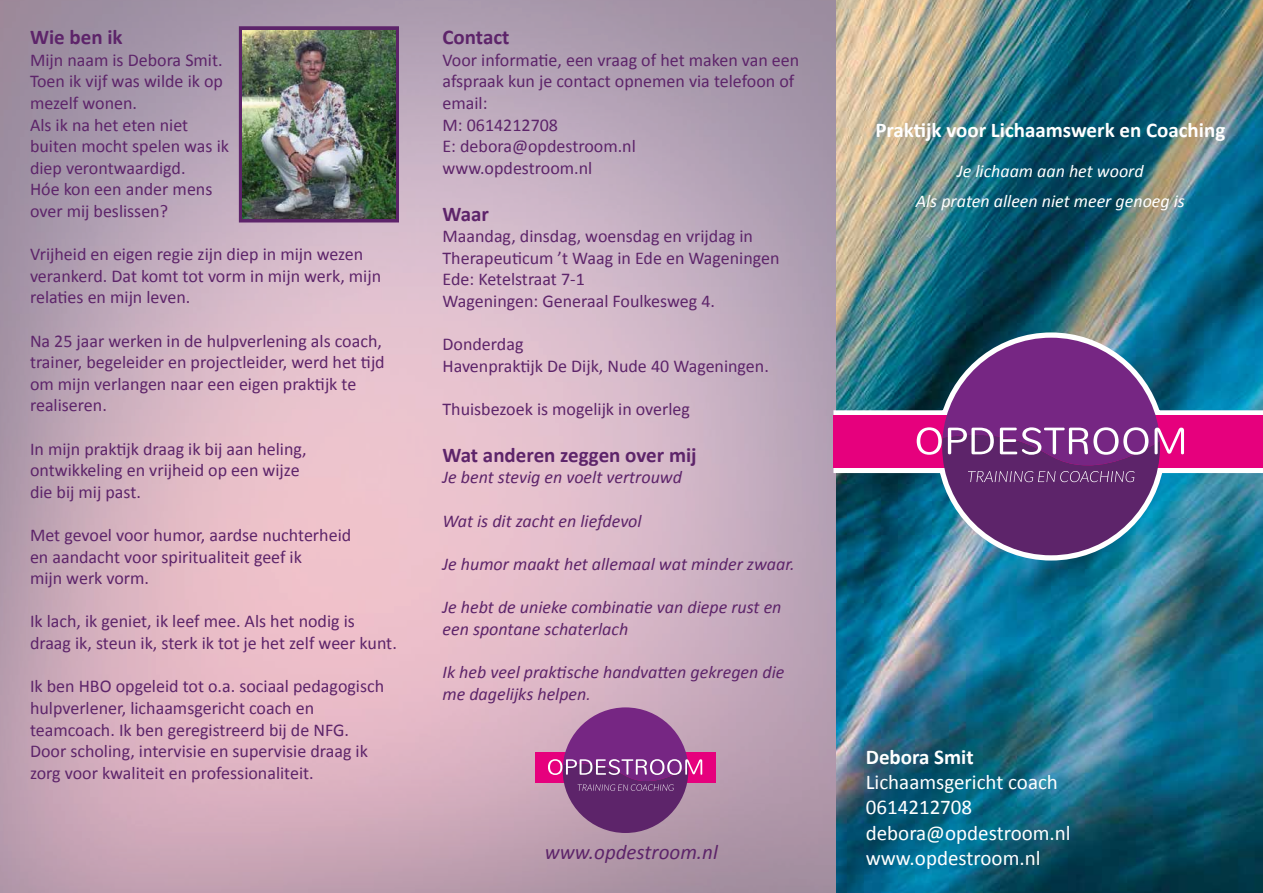
<style>
.page{position:relative;width:1263px;height:893px;background:#fff}
.page>*{position:absolute;margin:0;border:0;box-sizing:border-box;transform-origin:0 0}
.t1{font:21px/25.2px "Calibri";color:#fff}
.t2{font:700 21px "Calibri";color:#fff}
.t3{font:700 21px "Calibri";color:#5d246a}
.t4{font:italic 21px "Calibri";color:#5d246a}
.t5{font:18px/21.6px "Calibri";color:#5d246a}
.t6{font:italic 18px/21.6px "Calibri";color:#5d246a}
.t7{font:italic 18px/30px "Calibri";color:#fff;text-align:center}
.s1{font-size:16.5px}
</style>
<div class="page">
<img style="left:0;top:0;width:836px;height:893px">
<img style="left:836px;top:0;width:427px;height:893px">
<div style="left:239px;top:26px;width:160px;height:196px;border:8px solid #5d246a"></div>
<div style="left:535px;top:752px;width:180px;height:30px;background:#e6007d"></div>
<svg style="left:548px;top:707px;width:154px;height:126px;background:#925591"></svg>
<img style="left:823px;top:555px;width:440px;height:11px">
<img style="left:823px;top:327px;width:440px;height:228px">
<img style="left:243px;top:30px;width:152px;height:189px">
<p class="t3" style="left:30px;top:24px;width:94px">Wie ben ik</p>
<p class="t5" style="left:30px;top:48px;width:201px">Mijn naam is Debora Smit.<br>Toen ik vijf was wilde ik op mezelf wonen.<br>Als ik na het eten niet buiten mocht spelen was ik diep verontwaardigd.<br>Hóe kon een ander mens over mij beslissen?</p>
<p class="t5" style="left:30px;top:243px;width:353px">Vrijheid en eigen regie zijn diep in mijn wezen verankerd. Dat komt tot vorm in mijn werk, mijn relaties en mijn leven.</p>
<p class="t5" style="left:30px;top:329px;width:356px">Na 25 jaar werken in de hulpverlening als coach, trainer, begeleider en projectleider, werd het tijd om mijn verlangen naar een eigen praktijk te realiseren.</p>
<p class="t5" style="left:30px;top:437px;width:278px">In mijn praktijk draag ik bij aan heling, ontwikkeling en vrijheid op een wijze die bij mij past.</p>
<p class="t5" style="left:30px;top:523px;width:323px">Met gevoel voor humor, aardse nuchterheid en aandacht voor spiritualiteit geef ik<br>mijn werk vorm.</p>
<p class="t5" style="left:30px;top:610px;width:368px">Ik lach, ik geniet, ik leef mee. Als het nodig is draag ik, steun ik, sterk ik tot je het zelf weer kunt.</p>
<p class="t5" style="left:30px;top:675px;width:356px">Ik ben HBO opgeleid tot o.a. sociaal pedagogisch hulpverlener, lichaamsgericht coach en teamcoach. Ik ben geregistreerd bij de NFG.<br>Door scholing, intervisie en supervisie draag ik zorg voor kwaliteit en professionaliteit.</p>
<p class="t3" style="left:442px;top:24px;width:68px">Contact</p>
<p class="t5" style="left:442px;top:48px;width:358px">Voor informatie, een vraag of het maken van een afspraak kun je contact opnemen via telefoon of email:<br>M: 0614212708<br>E: debora@opdestroom.nl<br>www.opdestroom.nl</p>
<p class="t3" style="left:442px;top:201px;width:48px">Waar</p>
<p class="t5" style="left:442px;top:225px;width:339px">Maandag, dinsdag, woensdag en vrijdag in Therapeuticum ’t Waag in Ede en Wageningen Ede: Ketelstraat 7-1<br>Wageningen: Generaal Foulkesweg 4.</p>
<p class="t5" style="left:442px;top:333px;width:328px">Donderdag<br>Havenpraktijk De Dijk, Nude 40 Wageningen.</p>
<p class="t5" style="left:442px;top:397px;width:249px">Thuisbezoek is mogelijk in overleg</p>
<p class="t3" style="left:442px;top:442px;width:256px">Wat anderen zeggen over mij</p>
<p class="t6" style="left:442px;top:466px;width:241px">Je bent stevig en voelt vertrouwd</p>
<p class="t6" style="left:442px;top:509px;width:201px">Wat is dit zacht en liefdevol</p>
<p class="t6" style="left:442px;top:552px;width:354px">Je humor maakt het allemaal wat minder zwaar.</p>
<p class="t6" style="left:442px;top:595px;width:341px">Je hebt de unieke combinatie van diepe rust en een spontane schaterlach</p>
<p class="t6" style="left:442px;top:660px;width:344px">Ik heb veel praktische handvatten gekregen die me dagelijks helpen<span class="s1">.</span></p>
<p class="t4" style="left:545px;top:839px;width:175px">www.opdestroom.nl</p>
<p class="t2" style="left:875px;top:117px;width:351px">Praktijk voor Lichaamswerk en Coaching</p>
<p class="t7" style="left:916px;top:156px;width:271px">Je lichaam aan het woord<br>Als praten alleen niet meer genoeg is</p>
<p class="t2" style="left:866px;top:744px;width:109px">Debora Smit</p>
<p class="t1" style="left:866px;top:769px;width:206px">Lichaamsgericht coach<br>0614212708 debora@opdestroom.nl www.opdestroom.nl</p>
</div>
